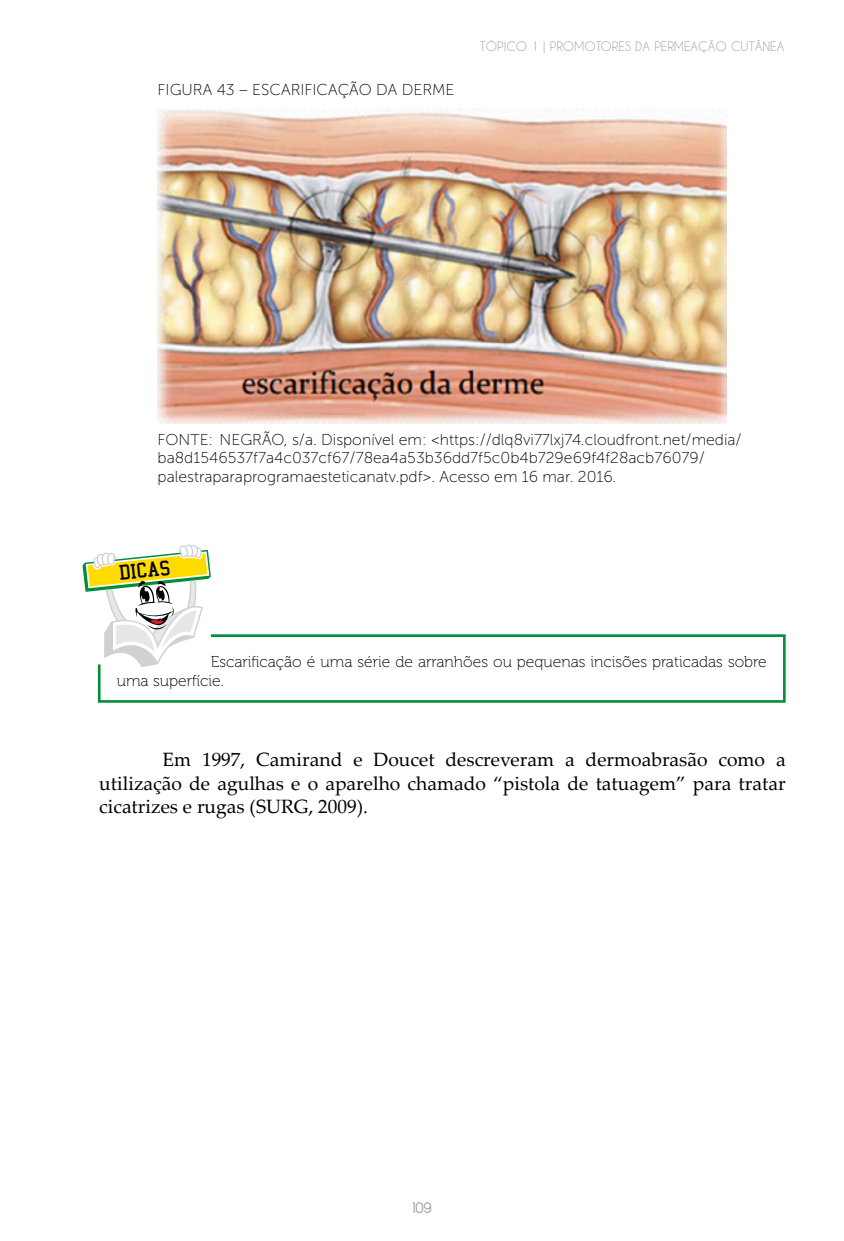
<style>
.page{position:relative;width:844px;height:1241px;background:#fff}
.page>*{position:absolute;margin:0;border:0;box-sizing:border-box;transform-origin:0 0}
.t1{font:21.53px "College";color:#000}
.Text{font:19.25px/23.1px "Palatino Linotype";color:#000;text-align:justify}
.t2{font:17.5px "Alcefun Round";color:#9d9d9c}
.Figuras_e_Fonte{font:15.75px/18.9px "Museo Sans 100";color:#000}
.Caixas{font:15.75px/18.9px "Museo 100";color:#000}
.FIGURAS_FONTE{font:15.75px "Museo Sans 100";color:#000}
.t3{font:12.25px "Caviar Dreams";color:#9d9d9c}
</style>
<div class="page">
<img style="left:158px;top:109px;width:567px;height:314px">
<svg style="left:97px;top:634px;width:689px;height:69px"></svg>
<svg style="left:82px;top:544px;width:129px;height:123px"></svg>
<p class="FIGURAS_FONTE" style="left:158px;top:82px;width:298px">FIGURA 43 – ESCARIFICAÇÃO DA DERME</p>
<p class="t3" style="left:480px;top:40px;width:306px">TÓPICO 1 | PROMOTORES DA PERMEAÇÃO CUTÂNEA</p>
<p class="Figuras_e_Fonte" style="left:158px;top:430px;width:585px">FONTE: NEGRÃO, s/a. Disponível em: &lt;https://dlq8vi77lxj74.cloudfront.net/media/ ba8d1546537f7a4c037cf67/78ea4a53b36dd7f5c0b4b729e69f4f28acb76079/ palestraparaprogramaesteticanatv.pdf&gt;. Acesso em 16 mar. 2016.</p>
<h1 class="t1" style="left:118px;top:562px;width:53px;rotate:-6deg">DICAS</h1>
<p class="Caixas" style="left:117px;top:652px;width:651px;text-indent:94px">Escarificação é uma série de arranhões ou pequenas incisões praticadas sobre uma superfície.</p>
<p class="Text" style="left:99px;top:747px;width:687px;text-indent:63px">Em 1997, Camirand e Doucet descreveram a dermoabrasão como a utilização de agulhas e o aparelho chamado “pistola de tatuagem” para tratar cicatrizes e rugas (SURG, 2009).</p>
<p class="t2" style="left:412px;top:1197px;width:21px">109</p>
</div>
